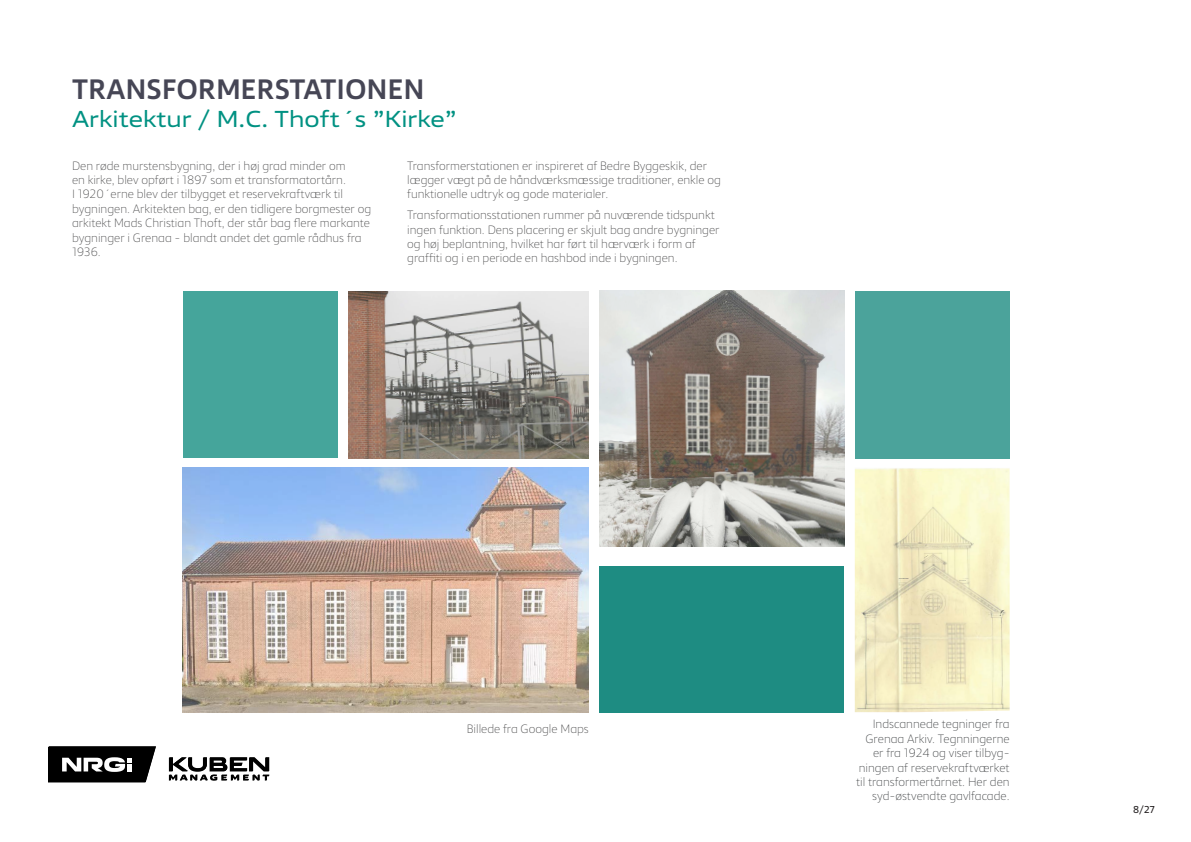
<style>
.page{position:relative;width:1191px;height:842px;background:#fff}
.page>*{position:absolute;margin:0;border:0;box-sizing:border-box;transform-origin:0 0}
.Overskrift{font:500 28px "Vast";letter-spacing:.01em;color:#464655}
.Lille_overskirft{font:23px "Vast L";color:#009182}
.Billedtekst{font:200 12px/14.4px "Vast";color:#3e3e3f}
.Billedtekst-2{font:200 12px/14.4px "Vast";color:#333638;text-align:right}
.t1{font:10px "Vast";color:#231f20}
</style>
<div class="page">
<img style="left:599px;top:291px;width:245px;height:255px">
<div style="left:183px;top:291px;width:154px;height:167px;background:#45a59b"></div>
<img style="left:349px;top:291px;width:240px;height:168px">
<div style="left:855px;top:291px;width:154px;height:167px;background:#4ba39b"></div>
<img style="left:854px;top:468px;width:155px;height:244px">
<img style="left:894px;top:541px;width:57px;height:6px">
<svg style="left:923px;top:554px;width:6px;height:5px"></svg>
<svg style="left:954px;top:578px;width:14px;height:6px"></svg>
<svg style="left:999px;top:610px;width:6px;height:8px"></svg>
<svg style="left:862px;top:613px;width:11px;height:3px"></svg>
<svg style="left:169px;top:757px;width:100px;height:24px"></svg>
<svg style="left:49px;top:746px;width:107px;height:36px"></svg>
<img style="left:183px;top:468px;width:406px;height:245px">
<div style="left:599px;top:566px;width:245px;height:147px;background:#1e8c82"></div>
<p class="Overskrift" style="left:72px;top:71px;width:353px">TRANSFORMERSTATIONEN</p>
<p class="Lille_overskirft" style="left:72px;top:104px;width:386px">Arkitektur / M.C. Thoft´s ”Kirke”</p>
<p class="Billedtekst" style="left:72px;top:158px;width:301px">Den røde murstensbygning, der i høj grad minder om<br>en kirke, blev opført i 1897 som et transformatortårn.<br>I 1920´erne blev der tilbygget et reservekraftværk til bygningen. Arkitekten bag, er den tidligere borgmester og arkitekt Mads Christian Thoft, der står bag flere markante bygninger i Grenaa - blandt andet det gamle rådhus fra 1936.</p>
<p class="Billedtekst" style="left:407px;top:158px;width:315px">Transformerstationen er inspireret af Bedre Byggeskik, der lægger vægt på de håndværksmæssige traditioner, enkle og funktionelle udtryk og gode materialer.</p>
<p class="Billedtekst" style="left:407px;top:207px;width:314px">Transformationsstationen rummer på nuværende tidspunkt ingen funktion. Dens placering er skjult bag andre bygninger og høj beplantning, hvilket har ført til hærværk i form af graffiti og i en periode en hashbod inde i bygningen.</p>
<p class="Billedtekst" style="left:467px;top:722px;width:124px">Billede fra Google Maps</p>
<p class="Billedtekst-2" style="left:856px;top:717px;width:155px">Indscannede tegninger fra<br>Grenaa Arkiv. Tegnningerne er fra 1924 og viser tilbyg&shy;ningen af reservekraftværket til transformertårnet. Her den syd-østvendte gavlfacade.</p>
<p class="t1" style="left:1133px;top:803px;width:23px">8/27</p>
</div>
